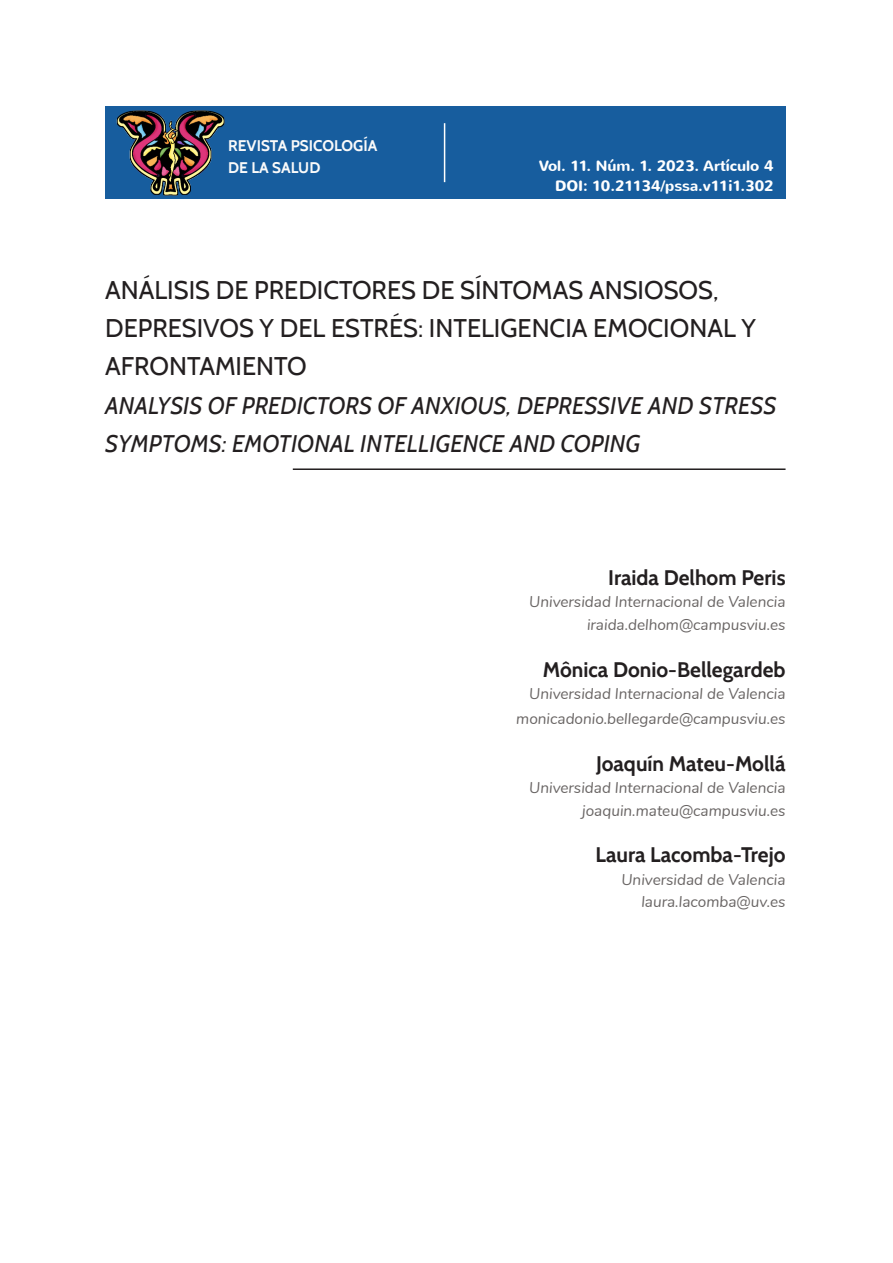
<style>
.page{position:relative;width:893px;height:1263px;background:#fff}
.page>*{position:absolute;margin:0;border:0;box-sizing:border-box;transform-origin:0 0}
.t1{font:25.5px/38.2px "Cabin";color:#231f20}
.t2{font:italic 24px/38.2px "Cabin";color:#231f20}
.t3{font:700 21px "Cabin";color:#231f20}
.t4{font:italic 15.3px/22.5px "Nunito";color:#696564;text-align:right}
.t5{font:700 15.3px/22.5px "Cabin";color:#fafafa}
.t6{font:700 15px "Nunito";letter-spacing:-.005em;color:#fff}
</style>
<div class="page">
<div style="left:105px;top:106px;width:680px;height:93px;background:#175d9e"></div>
<hr style="left:293px;top:468px;width:492px;height:2px;background:#231f20">
<hr style="left:444px;top:123px;width:1px;height:59px;background:#fff">
<img style="left:116px;top:110px;width:109px;height:86px">
<p class="t5" style="left:228px;top:134px;width:151px">REVISTA PSICOLOGÍA<br>DE LA SALUD</p>
<p class="t6" style="left:539px;top:156px;width:236px">Vol. 11. Núm. 1. 2023. Artículo 4</p>
<p class="t6" style="left:555px;top:176px;width:220px">DOI: 10.21134/pssa.v11i1.302</p>
<h1 class="t1" style="left:105px;top:271px;width:652px">ANÁLISIS DE PREDICTORES DE SÍNTOMAS ANSIOSOS,<br>DEPRESIVOS Y DEL ESTRÉS: INTELIGENCIA EMOCIONAL Y<br>AFRONTAMIENTO</h1>
<h2 class="t2" style="left:105px;top:386px;width:673px">ANALYSIS OF PREDICTORS OF ANXIOUS, DEPRESSIVE AND STRESS<br>SYMPTOMS: EMOTIONAL INTELLIGENCE AND COPING</h2>
<h3 class="t3" style="left:608px;top:565px;width:179px">Iraida Delhom Peris</h3>
<p class="t4" style="left:529px;top:590px;width:258px">Universidad Internacional de Valencia iraida.delhom@campusviu.es</p>
<h3 class="t3" style="left:543px;top:656px;width:244px">Mônica Donio-Bellegardeb</h3>
<p class="t4" style="left:516px;top:680px;width:271px;line-height:25.2px">Universidad Internacional de Valencia monicadonio.bellegarde@campusviu.es</p>
<h3 class="t3" style="left:596px;top:751px;width:191px">Joaquín Mateu-Mollá</h3>
<p class="t4" style="left:529px;top:776px;width:258px">Universidad Internacional de Valencia joaquin.mateu@campusviu.es</p>
<h3 class="t3" style="left:596px;top:842px;width:191px">Laura Lacomba-Trejo</h3>
<p class="t4" style="left:621px;top:867px;width:166px">Universidad de Valencia laura.lacomba@uv.es</p>
</div>
